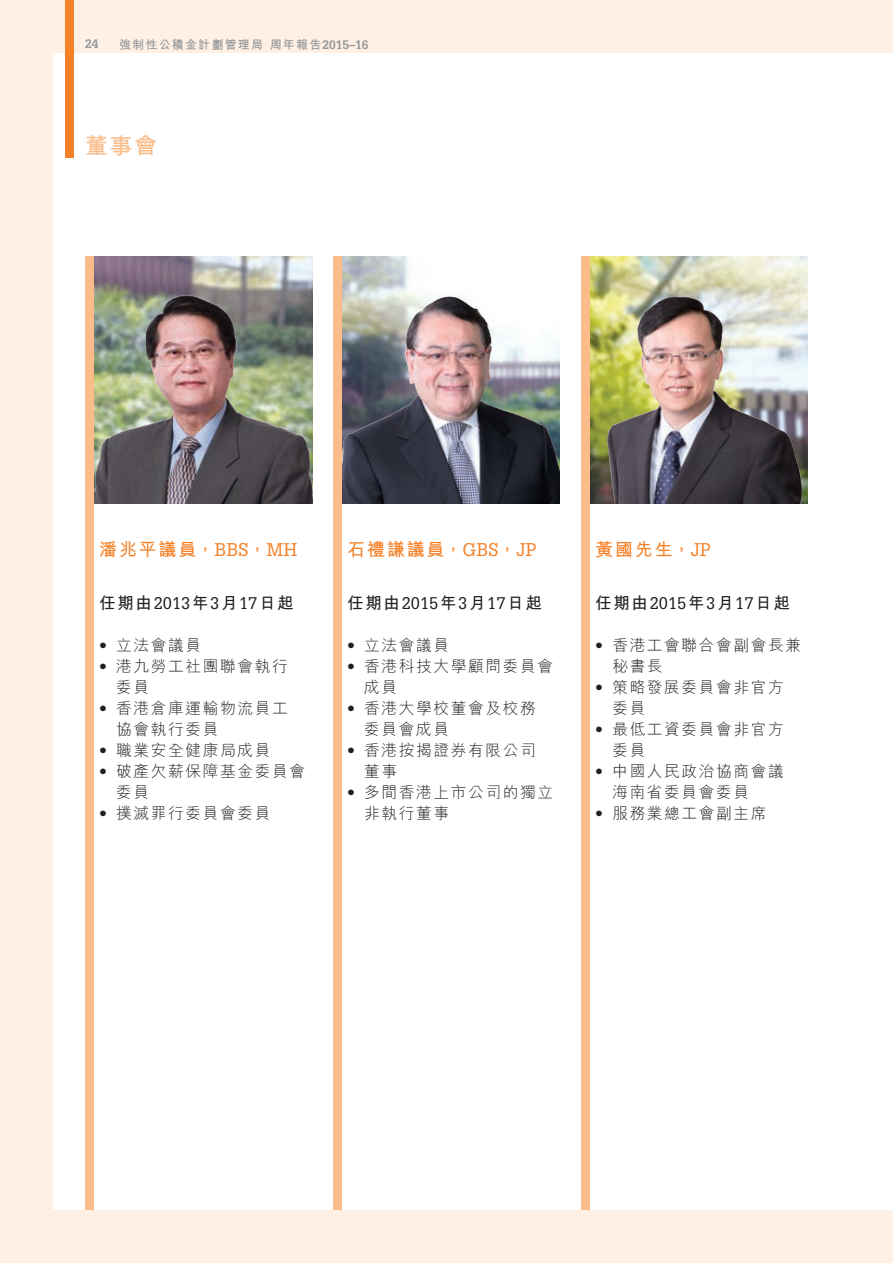
<style>
.page{position:relative;width:893px;height:1263px;background:#fef0e4}
.page>*{position:absolute;margin:0;border:0;box-sizing:border-box;transform-origin:0 0}
.t1{font:700 22.5px "M Hei HK";color:#fbbc89}
.t2{font:700 18px "M Hei HK";letter-spacing:.1em;color:#f58229}
.t3{font:700 16.5px "M Hei HK";letter-spacing:.1em;color:#231f20}
.t4{font:300 15.75px/21px "M Hei HK";letter-spacing:.1em;color:#231f20}
.t5{font:700 12px "M Hei HK";letter-spacing:.1em;color:#939598}
.t6{font:700 12px "Glypha LT Std";color:#939598}
.s1{font-family:"Glypha LT Std"}
.s2{font-family:"Glypha LT Std";font-weight:400}
.s3{font-family:"Helvetica Neue LT Std"}
</style>
<div class="page">
<div style="left:53px;top:53px;width:840px;height:1157px;background:#fff"></div>
<div style="left:65px;top:0;width:9px;height:157px;background:#f58229"></div>
<img style="left:94px;top:256px;width:219px;height:248px">
<img style="left:590px;top:256px;width:218px;height:248px">
<img style="left:94px;top:277px;width:218px;height:227px">
<img style="left:342px;top:256px;width:218px;height:248px">
<div style="left:581px;top:256px;width:9px;height:954px;background:#fbbc89"></div>
<div style="left:333px;top:256px;width:9px;height:954px;background:#fbbc89"></div>
<div style="left:85px;top:256px;width:9px;height:954px;background:#fbbc89"></div>
<p class="t6" style="left:85px;top:36px;width:15px">24</p>
<p class="t5" style="left:119px;top:36px;width:251px">強制性公積金計劃管理局 周年報告<span class="s1">2015–16</span></p>
<h1 class="t1" style="left:85px;top:130px;width:73px">董事會</h1>
<p class="t2" style="left:99px;top:536px;width:200px">潘兆平議員，<span class="s2">BBS</span>，<span class="s2">MH</span></p>
<p class="t3" style="left:99px;top:591px;width:196px">任期由<span class="s2">2013</span>年<span class="s2">3</span>月<span class="s2">17</span>日起</p>
<p class="t4" style="left:99px;top:634px;width:104px"><span class="s3">•</span> 立法會議員</p>
<p class="t4" style="left:116px;top:655px;width:173px;text-indent:-17px"><span class="s3">•</span> 港九勞工社團聯會執行委員</p>
<p class="t4" style="left:116px;top:697px;width:173px;text-indent:-17px"><span class="s3">•</span> 香港倉庫運輸物流員工協會執行委員</p>
<p class="t4" style="left:99px;top:739px;width:173px"><span class="s3">•</span> 職業安全健康局成員</p>
<p class="t4" style="left:116px;top:760px;width:190px;text-indent:-17px"><span class="s3">•</span> 破產欠薪保障基金委員會委員</p>
<p class="t4" style="left:99px;top:802px;width:173px"><span class="s3">•</span> 撲滅罪行委員會委員</p>
<p class="t2" style="left:347px;top:536px;width:191px">石禮謙議員，<span class="s2">GBS</span>，<span class="s2">JP</span></p>
<p class="t3" style="left:347px;top:591px;width:196px">任期由<span class="s2">2015</span>年<span class="s2">3</span>月<span class="s2">17</span>日起</p>
<p class="t4" style="left:347px;top:634px;width:104px"><span class="s3">•</span> 立法會議員</p>
<p class="t4" style="left:364px;top:655px;width:190px;text-indent:-17px"><span class="s3">•</span> 香港科技大學顧問委員會成員</p>
<p class="t4" style="left:364px;top:697px;width:173px;text-indent:-17px"><span class="s3">•</span> 香港大學校董會及校務委員會成員</p>
<p class="t4" style="left:364px;top:739px;width:173px;text-indent:-17px"><span class="s3">•</span> 香港按揭證券有限公司董事</p>
<p class="t4" style="left:364px;top:781px;width:190px;text-indent:-17px"><span class="s3">•</span> 多間香港上市公司的獨立非執行董事</p>
<p class="t2" style="left:595px;top:536px;width:117px">黃國先生，<span class="s2">JP</span></p>
<p class="t3" style="left:595px;top:591px;width:196px">任期由<span class="s2">2015</span>年<span class="s2">3</span>月<span class="s2">17</span>日起</p>
<p class="t4" style="left:612px;top:634px;width:190px;text-indent:-17px"><span class="s3">•</span> 香港工會聯合會副會長兼秘書長</p>
<p class="t4" style="left:612px;top:676px;width:173px;text-indent:-17px"><span class="s3">•</span> 策略發展委員會非官方委員</p>
<p class="t4" style="left:612px;top:718px;width:173px;text-indent:-17px"><span class="s3">•</span> 最低工資委員會非官方委員</p>
<p class="t4" style="left:612px;top:760px;width:173px;text-indent:-17px"><span class="s3">•</span> 中國人民政治協商會議海南省委員會委員</p>
<p class="t4" style="left:595px;top:802px;width:173px"><span class="s3">•</span> 服務業總工會副主席</p>
</div>
